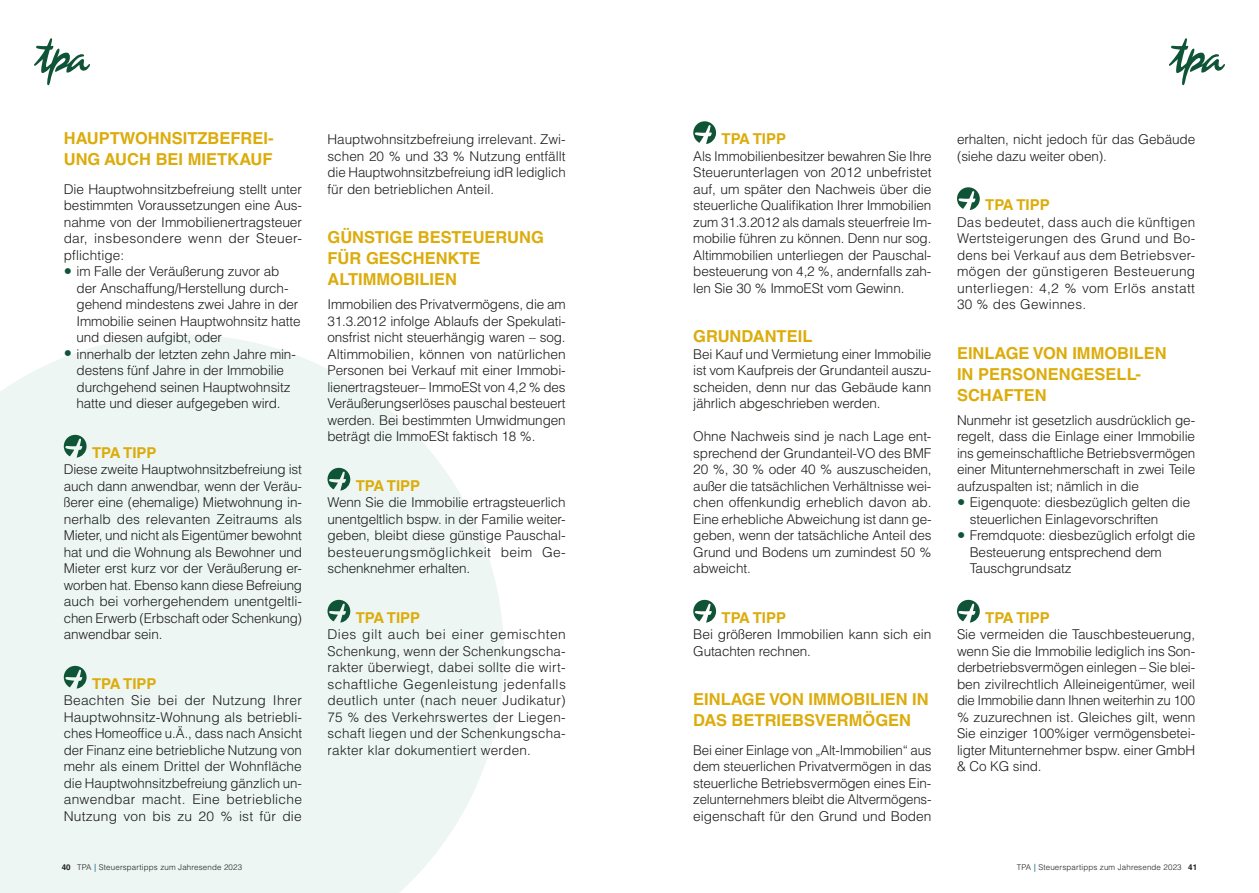
<style>
.page{position:relative;width:1259px;height:893px;background:#fff}
.page>*{position:absolute;margin:0;border:0;box-sizing:border-box;transform-origin:0 0}
.Titel_2{font:700 16.5px/21px "Helvetica LT Std";color:#dcac0b}
.TPA-Tipp{font:700 15px "Helvetica LT Std";color:#dcac0b}
.Fliesstext{font:300 13.5px/16.5px "Helvetica LT Std";letter-spacing:-.01em;color:#1d1d1b;text-align:justify}
.Fliesstext_unten_ohne_Abstand{font:300 13.5px/16.5px "Helvetica LT Std";letter-spacing:-.005em;color:#1d1d1b;text-align:justify}
.t1{font:300 7.95px "Helvetica LT Std";letter-spacing:.02em;color:#1d1d1b}
.s1{font-size:16.5px;color:#105437}
.s2{font-weight:700}
.s3{font-weight:700;color:#458998}
</style>
<div class="page">
<svg style="left:0;top:335px;width:504px;height:558px;background:#eff7f4"></svg>
<svg style="left:34px;top:38px;width:56px;height:48px"></svg>
<svg style="left:1169px;top:38px;width:56px;height:48px"></svg>
<svg style="left:693px;top:121px;width:23px;height:23px"></svg>
<svg style="left:693px;top:600px;width:23px;height:23px"></svg>
<svg style="left:957px;top:187px;width:22px;height:23px"></svg>
<svg style="left:957px;top:600px;width:22px;height:23px"></svg>
<svg style="left:64px;top:435px;width:23px;height:23px"></svg>
<svg style="left:64px;top:666px;width:23px;height:23px"></svg>
<svg style="left:327px;top:468px;width:23px;height:23px"></svg>
<svg style="left:327px;top:600px;width:23px;height:23px"></svg>
<p class="Titel_2" style="left:64px;top:128px;width:211px">HAUPTWOHNSITZBEFREI-<br>UNG AUCH BEI MIETKAUF</p>
<p class="Fliesstext_unten_ohne_Abstand" style="left:64px;top:180px;width:240px">Die Hauptwohnsitzbefreiung stellt unter bestimmten Voraussetzungen eine Aus&shy;nahme von der Immobilienertragsteuer dar, insbesondere wenn der Steuer&shy;pflichtige:</p>
<p class="Fliesstext" style="left:77px;top:263px;width:226px;text-align:left;text-indent:-13px"><span class="s1">•</span> im Falle der Veräußerung zuvor ab der Anschaffung/Herstellung durch&shy;gehend mindestens zwei Jahre in der Immobilie seinen Hauptwohnsitz hatte und diesen aufgibt, oder</p>
<p class="Fliesstext" style="left:64px;top:345px;width:233px;text-align:center"><span class="s1">•</span> innerhalb der letzten zehn Jahre min&shy;destens fünf Jahre in der Immobilie durchgehend seinen Hauptwohnsitz hatte und dieser aufgegeben wird.</p>
<p class="TPA-Tipp" style="left:92px;top:443px;width:66px">TPA TIPP</p>
<p class="Fliesstext" style="left:64px;top:461px;width:240px">Diese zweite Hauptwohnsitzbefreiung ist auch dann anwendbar, wenn der Veräu&shy;ßerer eine (ehemalige) Mietwohnung in&shy;nerhalb des relevanten Zeitraums als Mieter, und nicht als Eigentümer bewohnt hat und die Wohnung als Bewohner und Mieter erst kurz vor der Veräußerung er&shy;worben hat. Ebenso kann diese Befreiung auch bei vorhergehendem unentgeltli&shy;chen Erwerb (Erbschaft oder Schenkung) anwendbar sein.</p>
<p class="TPA-Tipp" style="left:92px;top:674px;width:66px">TPA TIPP</p>
<p class="Fliesstext" style="left:64px;top:692px;width:240px">Beachten Sie bei der Nutzung Ihrer Hauptwohnsitz-Wohnung als betriebli&shy;ches Homeoffice u.Ä., dass nach Ansicht der Finanz eine betriebliche Nutzung von mehr als einem Drittel der Wohnfläche die Hauptwohnsitzbefreiung gänzlich un&shy;anwendbar macht. Eine betriebliche Nutzung von bis zu 20 % ist für die</p>
<p class="Fliesstext" style="left:327px;top:131px;width:240px">Hauptwohnsitzbefreiung irrelevant. Zwi&shy;schen 20 % und 33 % Nutzung entfällt die Hauptwohnsitzbefreiung idR lediglich für den betrieblichen Anteil.</p>
<p class="Titel_2" style="left:327px;top:227px;width:218px">GÜNSTIGE BESTEUERUNG<br>FÜR GESCHENKTE<br>ALTIMMOBILIEN</p>
<p class="Fliesstext" style="left:327px;top:296px;width:240px">Immobilien des Privatvermögens, die am 31.3.2012 infolge Ablaufs der Spekulati&shy;onsfrist nicht steuerhängig waren – sog.<br>Altimmobilien, können von natürlichen Personen bei Verkauf mit einer Immobi&shy;lienertragsteuer– ImmoESt von 4,2 % des Veräußerungserlöses pauschal besteuert werden. Bei bestimmten Umwidmungen beträgt die ImmoESt faktisch 18 %.</p>
<p class="TPA-Tipp" style="left:356px;top:476px;width:66px">TPA TIPP</p>
<p class="Fliesstext" style="left:327px;top:494px;width:240px">Wenn Sie die Immobilie ertragsteuerlich unentgeltlich bspw. in der Familie weiter&shy;geben, bleibt diese günstige Pauschal&shy;besteuerungsmöglichkeit beim Ge&shy;schenknehmer erhalten.</p>
<p class="TPA-Tipp" style="left:356px;top:608px;width:66px">TPA TIPP</p>
<p class="Fliesstext" style="left:327px;top:626px;width:240px">Dies gilt auch bei einer gemischten Schenkung, wenn der Schenkungscha&shy;rakter überwiegt, dabei sollte die wirt&shy;schaftliche Gegenleistung jedenfalls deutlich unter (nach neuer Judikatur)<br>75 % des Verkehrswertes der Liegen&shy;schaft liegen und der Schenkungscha&shy;rakter klar dokumentiert werden.</p>
<p class="TPA-Tipp" style="left:721px;top:130px;width:66px">TPA TIPP</p>
<p class="Fliesstext" style="left:693px;top:147px;width:240px">Als Immobilienbesitzer bewahren Sie Ihre Steuerunterlagen von 2012 unbefristet auf, um später den Nachweis über die steuerliche Qualifikation Ihrer Immobilien zum 31.3.2012 als damals steuerfreie Im&shy;mobilie führen zu können. Denn nur sog.<br>Altimmobilien unterliegen der Pauschal&shy;besteuerung von 4,2 %, andernfalls zah&shy;len Sie 30 % ImmoESt vom Gewinn.</p>
<p class="Titel_2" style="left:693px;top:326px;width:121px">GRUNDANTEIL</p>
<p class="Fliesstext" style="left:693px;top:345px;width:240px">Bei Kauf und Vermietung einer Immobilie ist vom Kaufpreis der Grundanteil auszu&shy;scheiden, denn nur das Gebäude kann jährlich abgeschrieben werden.</p>
<p class="Fliesstext" style="left:693px;top:428px;width:240px">Ohne Nachweis sind je nach Lage ent&shy;sprechend der Grundanteil-VO des BMF 20 %, 30 % oder 40 % auszuscheiden, außer die tatsächlichen Verhältnisse wei&shy;chen offenkundig erheblich davon ab.<br>Eine erhebliche Abweichung ist dann ge&shy;geben, wenn der tatsächliche Anteil des Grund und Bodens um zumindest 50 % abweicht.</p>
<p class="TPA-Tipp" style="left:721px;top:608px;width:66px">TPA TIPP</p>
<p class="Fliesstext" style="left:693px;top:626px;width:239px">Bei größeren Immobilien kann sich ein<br>Gutachten rechnen.</p>
<p class="Titel_2" style="left:693px;top:689px;width:237px">EINLAGE VON IMMOBILIEN IN<br>DAS BETRIEBSVERMÖGEN</p>
<p class="Fliesstext" style="left:693px;top:741px;width:240px">Bei einer Einlage von „Alt-Immobilien“ aus dem steuerlichen Privatvermögen in das steuerliche Betriebsvermögen eines Ein&shy;zelunternehmers bleibt die Altvermögens&shy;eigenschaft für den Grund und Boden</p>
<p class="Fliesstext" style="left:957px;top:131px;width:240px">erhalten, nicht jedoch für das Gebäude (siehe dazu weiter oben).</p>
<p class="TPA-Tipp" style="left:985px;top:196px;width:66px">TPA TIPP</p>
<p class="Fliesstext" style="left:957px;top:213px;width:240px">Das bedeutet, dass auch die künftigen Wertsteigerungen des Grund und Bo&shy;dens bei Verkauf aus dem Betriebsver&shy;mögen der günstigeren Besteuerung unterliegen: 4,2 % vom Erlös anstatt 30 % des Gewinnes.</p>
<p class="Titel_2" style="left:957px;top:342px;width:211px">EINLAGE VON IMMOBILEN<br>IN PERSONENGESELL-<br>SCHAFTEN</p>
<p class="Fliesstext_unten_ohne_Abstand" style="left:957px;top:411px;width:240px">Nunmehr ist gesetzlich ausdrücklich ge&shy;regelt, dass die Einlage einer Immobilie ins gemeinschaftliche Betriebsvermögen einer Mitunternehmerschaft in zwei Teile aufzuspalten ist; nämlich in die</p>
<p class="Fliesstext" style="left:969px;top:494px;width:222px;text-indent:-13px"><span class="s1">•</span> Eigenquote: diesbezüglich gelten die steuerlichen Einlagevorschriften</p>
<p class="Fliesstext" style="left:969px;top:527px;width:227px;text-align:left;text-indent:-13px"><span class="s1">•</span> Fremdquote: diesbezüglich erfolgt die<br>Besteuerung entsprechend dem<br>Tauschgrundsatz</p>
<p class="TPA-Tipp" style="left:985px;top:608px;width:66px">TPA TIPP</p>
<p class="Fliesstext" style="left:957px;top:626px;width:240px">Sie vermeiden die Tauschbesteuerung, wenn Sie die Immobilie lediglich ins Son&shy;derbetriebsvermögen einlegen – Sie blei&shy;ben zivilrechtlich Alleineigentümer, weil die Immobilie dann Ihnen weiterhin zu 100 % zuzurechnen ist. Gleiches gilt, wenn Sie einziger 100%iger vermögensbetei&shy;ligter Mitunternehmer bspw. einer GmbH &amp; Co KG sind.</p>
<p class="t1" style="left:62px;top:862px;width:182px"><span class="s2">40</span> TPA <span class="s3">|</span> Steuerspartipps zum Jahresende 2023</p>
<p class="t1" style="left:1016px;top:862px;width:182px">TPA <span class="s3">|</span> Steuerspartipps zum Jahresende 2023 <span class="s2">41</span></p>
</div>
